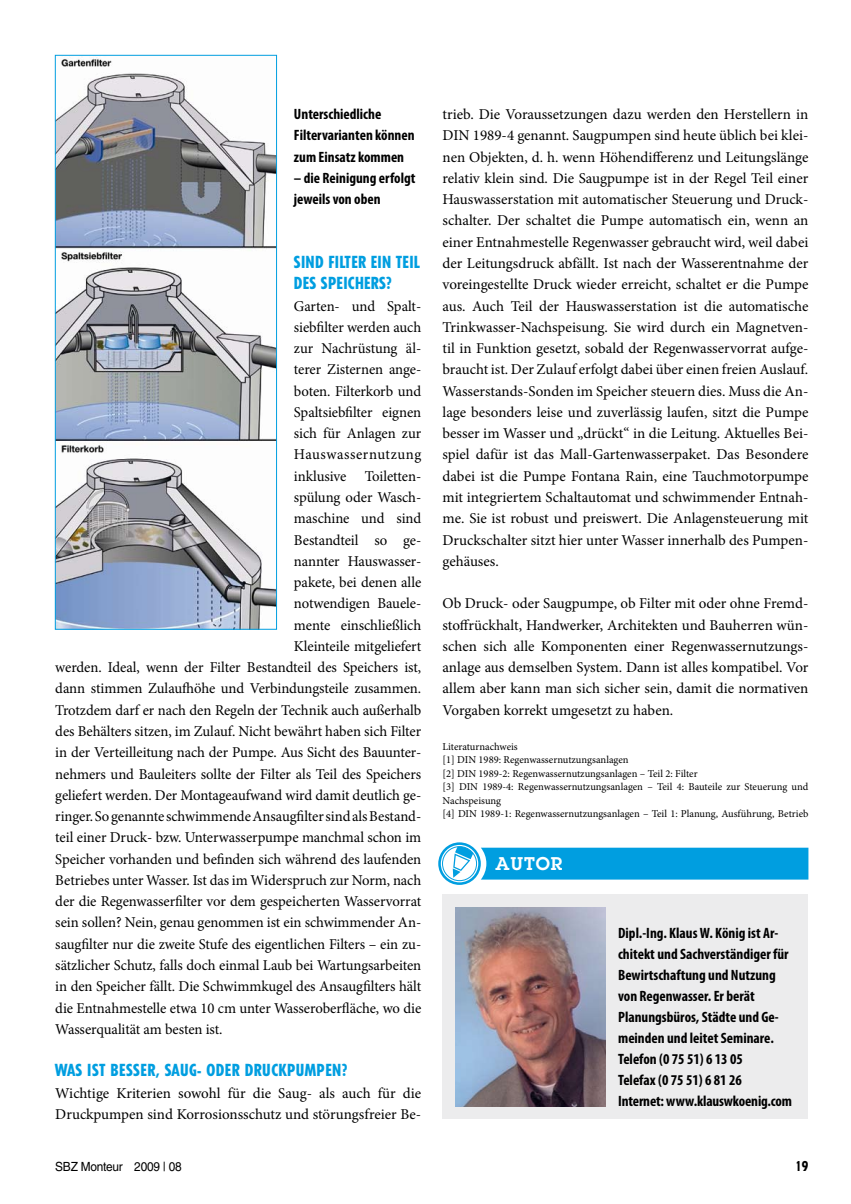
<style>
.page{position:relative;width:851px;height:1204px;background:#fff}
.page>*{position:absolute;margin:0;border:0;box-sizing:border-box;transform-origin:0 0}
.t1{font:600 18px "Lubalin Graph Std";color:#fff}
.t2{font:800 condensed 16.5px/21.3px "Tempo Std";letter-spacing:.025em;color:#009ee0}
.t3{font:15px/21.3px "Minion Pro";letter-spacing:-.005em;color:#000;text-align:justify}
.t4{font:700 condensed 15px/21px "Myriad Pro";color:#000}
.t5{font:15px "Minion Pro";letter-spacing:.035em;color:#000}
.t6{font:800 condensed 13.5px "Tempo Std";color:#000}
.t7{font:12.6px "Helvetica LT Std";letter-spacing:-.02em;color:#000;scale:.94 1}
.t8{font:10.5px/13.5px "Minion Pro";color:#000}
</style>
<div class="page">
<svg style="left:439px;top:843px;width:40px;height:40px"></svg>
<div style="left:438px;top:842px;width:42px;height:42px;border:3px solid #009ee0;border-radius:50%"></div>
<div style="left:442px;top:846px;width:35px;height:35px;border:1px solid #009ee0;border-radius:50%"></div>
<img style="left:57px;top:57px;width:218px;height:570px">
<div style="left:55px;top:55px;width:222px;height:574px;border:1px solid #009ee0"></div>
<div style="left:442px;top:894px;width:366px;height:224px;background:#ececed"></div>
<img style="left:455px;top:907px;width:150px;height:199px">
<svg style="left:452px;top:846px;width:356px;height:33px;background:#1ba8e3"></svg>
<p class="t4" style="left:294px;top:103px;width:122px">Unterschiedliche<br>Filtervarianten können zum Einsatz kommen</p>
<p class="t4" style="left:294px;top:167px;width:123px">– die Reinigung erfolgt jeweils von oben</p>
<p class="t2" style="left:294px;top:251px;width:127px">SIND FILTER EIN TEIL<br>DES SPEICHERS?</p>
<p class="t3" style="left:294px;top:295px;width:129px">Garten- und Spalt-</p>
<p class="t3" style="left:294px;top:316px;width:129px">siebfilter werden auch</p>
<p class="t3" style="left:294px;top:338px;width:129px">zur Nachrüstung äl-</p>
<p class="t3" style="left:294px;top:359px;width:129px">terer Zisternen ange-</p>
<p class="t3" style="left:294px;top:380px;width:129px">boten. Filterkorb und</p>
<p class="t3" style="left:294px;top:401px;width:129px">Spaltsiebfilter eignen</p>
<p class="t3" style="left:294px;top:423px;width:129px">sich für Anlagen zur</p>
<p class="t5" style="left:294px;top:444px;width:129px">Hauswassernutzung</p>
<p class="t3" style="left:294px;top:465px;width:129px">inklusive Toiletten-</p>
<p class="t3" style="left:294px;top:486px;width:129px">spülung oder Wasch-</p>
<p class="t3" style="left:294px;top:508px;width:129px">maschine und sind</p>
<p class="t3" style="left:294px;top:529px;width:129px">Bestandteil so ge-</p>
<p class="t3" style="left:294px;top:550px;width:129px">nannter Hauswasser-</p>
<p class="t3" style="left:294px;top:571px;width:129px">pakete, bei denen alle</p>
<p class="t3" style="left:294px;top:593px;width:129px">notwendigen Bauele-</p>
<p class="t3" style="left:294px;top:614px;width:129px">mente einschließlich</p>
<p class="t3" style="left:294px;top:635px;width:129px">Kleinteile mitgeliefert</p>
<p class="t3" style="left:55px;top:656px;width:367px">werden. Ideal, wenn der Filter Bestandteil des Speichers ist,</p>
<p class="t3" style="left:55px;top:678px;width:367px">dann stimmen Zulaufhöhe und Verbindungsteile zusammen.</p>
<p class="t3" style="left:55px;top:699px;width:367px">Trotzdem darf er nach den Regeln der Technik auch außerhalb</p>
<p class="t3" style="left:55px;top:720px;width:367px">des Behälters sitzen, im Zulauf. Nicht bewährt haben sich Filter</p>
<p class="t3" style="left:55px;top:741px;width:367px">in der Verteilleitung nach der Pumpe. Aus Sicht des Bauunter-</p>
<p class="t3" style="left:55px;top:763px;width:367px">nehmers und Bauleiters sollte der Filter als Teil des Speichers</p>
<p class="t3" style="left:55px;top:784px;width:367px">geliefert werden. Der Montageaufwand wird damit deutlich ge-</p>
<p class="t3" style="left:55px;top:805px;width:367px">ringer. So genannte schwimmende Ansaugfilter sind als Bestand-</p>
<p class="t3" style="left:55px;top:827px;width:367px">teil einer Druck- bzw. Unterwasserpumpe manchmal schon im</p>
<p class="t3" style="left:55px;top:848px;width:367px">Speicher vorhanden und befinden sich während des laufenden</p>
<p class="t3" style="left:55px;top:869px;width:367px">Betriebes unter Wasser. Ist das im Widerspruch zur Norm, nach</p>
<p class="t3" style="left:55px;top:890px;width:367px">der die Regenwasserfilter vor dem gespeicherten Wasservorrat</p>
<p class="t3" style="left:55px;top:912px;width:367px">sein sollen? Nein, genau genommen ist ein schwimmender An-</p>
<p class="t3" style="left:55px;top:933px;width:367px">saugfilter nur die zweite Stufe des eigentlichen Filters – ein zu-</p>
<p class="t3" style="left:55px;top:954px;width:367px">sätzlicher Schutz, falls doch einmal Laub bei Wartungsarbeiten</p>
<p class="t3" style="left:55px;top:975px;width:367px">in den Speicher fällt. Die Schwimmkugel des Ansaugfilters hält</p>
<p class="t3" style="left:55px;top:997px;width:367px">die Entnahmestelle etwa 10 cm unter Wasseroberfläche, wo die</p>
<p class="t3" style="left:55px;top:1018px;width:169px">Wasserqualität am besten ist.</p>
<p class="t2" style="left:55px;top:1059px;width:293px">WAS IST BESSER, SAUG- ODER DRUCKPUMPEN?</p>
<p class="t3" style="left:55px;top:1082px;width:367px">Wichtige Kriterien sowohl für die Saug- als auch für die<br>Druckpumpen sind Korrosionsschutz und störungsfreier Be-</p>
<p class="t3" style="left:442px;top:104px;width:367px">trieb. Die Voraussetzungen dazu werden den Herstellern in DIN 1989-4 genannt. Saugpumpen sind heute üblich bei klei&shy;nen Objekten, d. h. wenn Höhendifferenz und Leitungslänge relativ klein sind. Die Saugpumpe ist in der Regel Teil einer Hauswasserstation mit automatischer Steuerung und Druck&shy;schalter. Der schaltet die Pumpe automatisch ein, wenn an einer Entnahmestelle Regenwasser gebraucht wird, weil dabei der Leitungsdruck abfällt. Ist nach der Wasserentnahme der voreingestellte Druck wieder erreicht, schaltet er die Pumpe aus. Auch Teil der Hauswasserstation ist die automatische Trinkwasser-Nachspeisung. Sie wird durch ein Magnetven&shy;til in Funktion gesetzt, sobald der Regenwasservorrat aufge&shy;braucht ist. Der Zulauf erfolgt dabei über einen freien Auslauf.<br>Wasserstands-Sonden im Speicher steuern dies. Muss die An&shy;lage besonders leise und zuverlässig laufen, sitzt die Pumpe besser im Wasser und „drückt“ in die Leitung. Aktuelles Bei&shy;spiel dafür ist das Mall-Gartenwasserpaket. Das Besondere dabei ist die Pumpe Fontana Rain, eine Tauchmotorpumpe mit integriertem Schaltautomat und schwimmender Entnah&shy;me. Sie ist robust und preiswert. Die Anlagensteuerung mit Druckschalter sitzt hier unter Wasser innerhalb des Pumpen&shy;gehäuses.</p>
<p class="t3" style="left:442px;top:593px;width:367px">Ob Druck- oder Saugpumpe, ob Filter mit oder ohne Fremd&shy;stoffrückhalt, Handwerker, Architekten und Bauherren wün&shy;schen sich alle Komponenten einer Regenwassernutzungs&shy;anlage aus demselben System. Dann ist alles kompatibel. Vor allem aber kann man sich sicher sein, damit die normativen Vorgaben korrekt umgesetzt zu haben.</p>
<p class="t8" style="left:442px;top:739px;width:367px">Literaturnachweis<br>[1] DIN 1989: Regenwassernutzungsanlagen<br>[2] DIN 1989-2: Regenwassernutzungsanlagen – Teil 2: Filter<br>[3] DIN 1989-4: Regenwassernutzungsanlagen – Teil 4: Bauteile zur Steuerung und Nachspeisung<br>[4] DIN 1989-1: Regenwassernutzungsanlagen – Teil 1: Planung, Ausführung, Betrieb</p>
<p class="t1" style="left:495px;top:851px;width:67px">AUTOR</p>
<p class="t4" style="left:618px;top:922px;width:175px">Dipl.-Ing. Klaus W. König ist Ar&shy;chitekt und Sachverständiger für<br>Bewirtschaftung und Nutzung von Regenwasser. Er berät<br>Planungsbüros, Städte und Ge&shy;meinden und leitet Seminare.<br>Telefon (0 75 51) 6 13 05<br>Telefax (0 75 51) 6 81 26<br>Internet: www.klauswkoenig.com</p>
<p class="t7" style="left:55px;top:1158px;width:136px">SBZ Monteur 2009 | 08</p>
<p class="t6" style="left:795px;top:1157px;width:14px">19</p>
</div>
